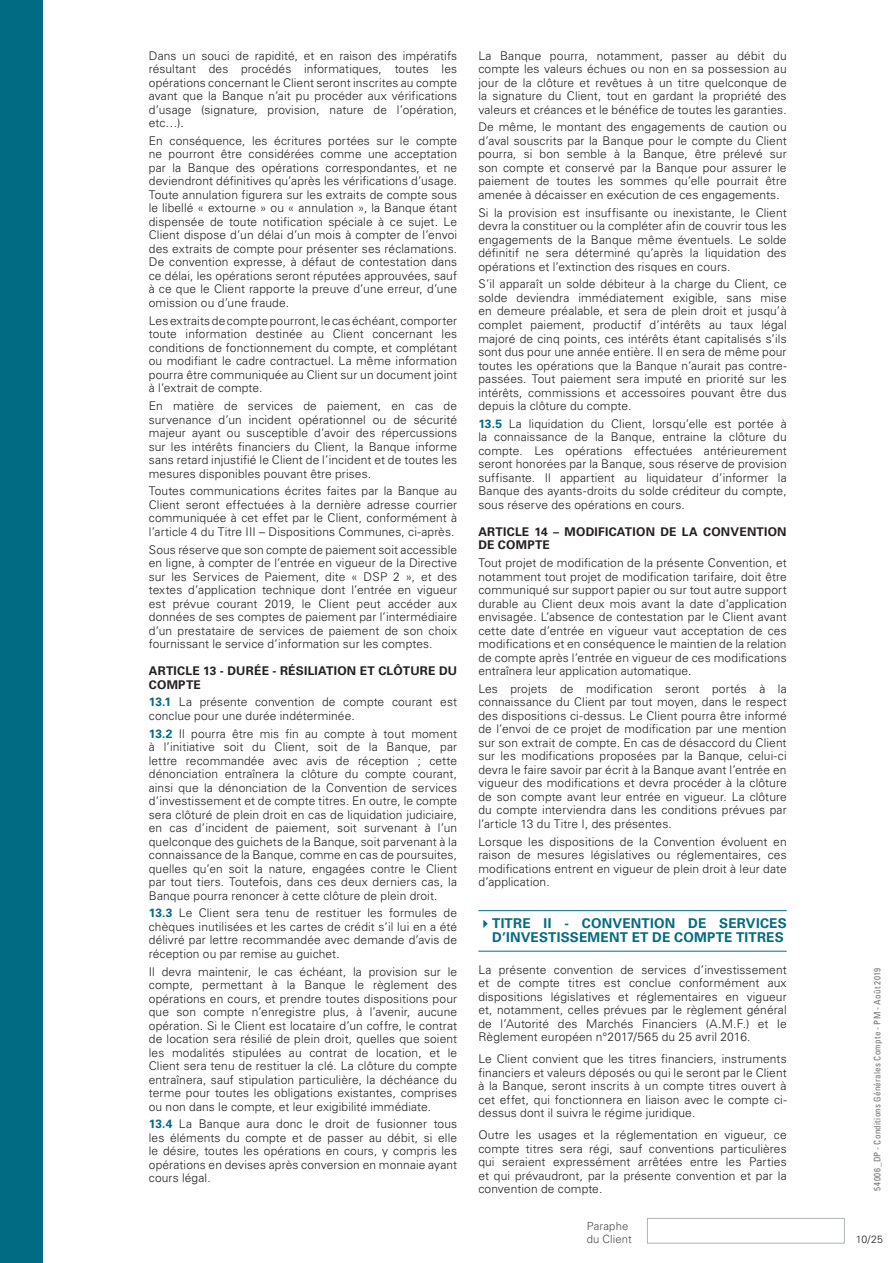
<style>
.page{position:relative;width:893px;height:1263px;background:#fff}
.page>*{position:absolute;margin:0;border:0;box-sizing:border-box;transform-origin:0 0}
.t1{font:700 13.5px/14.2px "Univers LT Std";letter-spacing:.015em;color:#006b83;text-align:right}
.t2{font:300 12px/13.5px "Univers LT Std";letter-spacing:.01em;color:#231f20;text-align:justify}
.t3{font:700 12px/13.5px "Univers LT Std";letter-spacing:.02em;color:#231f20}
.t4{font:300 11.25px/13.5px "Univers LT Std";letter-spacing:.01em;color:#4b4c4d}
.t5{font:300 10.5px "Univers LT Std";color:#231f20}
.t6{font:condensed 9px "Univers LT Std";letter-spacing:.03em;color:#717275}
.s1{font-weight:700;color:#006b83}
</style>
<div class="page">
<div style="left:0;top:0;width:43px;height:1263px;background:#006b83"></div>
<div style="left:647px;top:1218px;width:198px;height:25px;border:1px solid #afb4b9"></div>
<hr style="left:478px;top:910px;width:309px;height:1px;background:#006b83">
<hr style="left:478px;top:951px;width:309px;height:1px;background:#006b83">
<p class="t2" style="left:149px;top:49px;width:310px">Dans un souci de rapidité, et en raison des impératifs résultant des procédés informatiques, toutes les opérations concernant le Client seront inscrites au compte avant que la Banque n’ait pu procéder aux vérifications d’usage (signature, provision, nature de l’opération, etc…).</p>
<p class="t2" style="left:149px;top:134px;width:310px">En conséquence, les écritures portées sur le compte ne pourront être considérées comme une acceptation par la Banque des opérations correspondantes, et ne deviendront définitives qu’après les vérifications d’usage.<br>Toute annulation figurera sur les extraits de compte sous le libellé « extourne » ou « annulation », la Banque étant dispensée de toute notification spéciale à ce sujet. Le Client dispose d’un délai d’un mois à compter de l’envoi des extraits de compte pour présenter ses réclamations.<br>De convention expresse, à défaut de contestation dans ce délai, les opérations seront réputées approuvées, sauf à ce que le Client rapporte la preuve d’une erreur, d’une omission ou d’une fraude.</p>
<p class="t2" style="left:149px;top:314px;width:310px">Les extraits de compte pourront, le cas échéant, comporter toute information destinée au Client concernant les conditions de fonctionnement du compte, et complétant ou modifiant le cadre contractuel. La même information pourra être communiquée au Client sur un document joint à l’extrait de compte.</p>
<p class="t2" style="left:149px;top:399px;width:310px">En matière de services de paiement, en cas de survenance d’un incident opérationnel ou de sécurité majeur ayant ou susceptible d’avoir des répercussions sur les intérêts financiers du Client, la Banque informe sans retard injustifié le Client de l’incident et de toutes les mesures disponibles pouvant être prises.</p>
<p class="t2" style="left:149px;top:484px;width:310px">Toutes communications écrites faites par la Banque au Client seront effectuées à la dernière adresse courrier communiquée à cet effet par le Client, conformément à l’article 4 du Titre III – Dispositions Communes, ci-après.</p>
<p class="t2" style="left:149px;top:542px;width:310px">Sous réserve que son compte de paiement soit accessible en ligne, à compter de l’entrée en vigueur de la Directive sur les Services de Paiement, dite « DSP 2 », et des textes d’application technique dont l’entrée en vigueur est prévue courant 2019, le Client peut accéder aux données de ses comptes de paiement par l’intermédiaire d’un prestataire de services de paiement de son choix fournissant le service d’information sur les comptes.</p>
<p class="t3" style="left:149px;top:664px;width:310px">ARTICLE 13 - DURÉE - RÉSILIATION ET CLÔTURE DU<br>COMPTE</p>
<p class="t2" style="left:149px;top:695px;width:310px"><span class="s1">13.1</span> La présente convention de compte courant est conclue pour une durée indéterminée.</p>
<p class="t2" style="left:149px;top:726px;width:310px"><span class="s1">13.2</span> Il pourra être mis fin au compte à tout moment à l’initiative soit du Client, soit de la Banque, par lettre recommandée avec avis de réception ; cette dénonciation entraînera la clôture du compte courant, ainsi que la dénonciation de la Convention de services d’investissement et de compte titres. En outre, le compte sera clôturé de plein droit en cas de liquidation judiciaire, en cas d’incident de paiement, soit survenant à l’un quelconque des guichets de la Banque, soit parvenant à la connaissance de la Banque, comme en cas de poursuites, quelles qu’en soit la nature, engagées contre le Client par tout tiers. Toutefois, dans ces deux derniers cas, la Banque pourra renoncer à cette clôture de plein droit.</p>
<p class="t2" style="left:149px;top:906px;width:310px"><span class="s1">13.3</span> Le Client sera tenu de restituer les formules de chèques inutilisées et les cartes de crédit s’il lui en a été délivré par lettre recommandée avec demande d’avis de réception ou par remise au guichet.</p>
<p class="t2" style="left:149px;top:964px;width:310px">Il devra maintenir, le cas échéant, la provision sur le compte, permettant à la Banque le règlement des opérations en cours, et prendre toutes dispositions pour que son compte n’enregistre plus, à l’avenir, aucune opération. Si le Client est locataire d’un coffre, le contrat de location sera résilié de plein droit, quelles que soient les modalités stipulées au contrat de location, et le Client sera tenu de restituer la clé. La clôture du compte entraînera, sauf stipulation particulière, la déchéance du terme pour toutes les obligations existantes, comprises ou non dans le compte, et leur exigibilité immédiate.</p>
<p class="t2" style="left:149px;top:1117px;width:310px"><span class="s1">13.4</span> La Banque aura donc le droit de fusionner tous les éléments du compte et de passer au débit, si elle le désire, toutes les opérations en cours, y compris les opérations en devises après conversion en monnaie ayant cours légal.</p>
<p class="t2" style="left:478px;top:49px;width:310px">La Banque pourra, notamment, passer au débit du compte les valeurs échues ou non en sa possession au jour de la clôture et revêtues à un titre quelconque de la signature du Client, tout en gardant la propriété des valeurs et créances et le bénéfice de toutes les garanties.</p>
<p class="t2" style="left:478px;top:120px;width:310px">De même, le montant des engagements de caution ou d’aval souscrits par la Banque pour le compte du Client pourra, si bon semble à la Banque, être prélevé sur son compte et conservé par la Banque pour assurer le paiement de toutes les sommes qu’elle pourrait être amenée à décaisser en exécution de ces engagements.</p>
<p class="t2" style="left:478px;top:206px;width:310px">Si la provision est insuffisante ou inexistante, le Client devra la constituer ou la compléter afin de couvrir tous les engagements de la Banque même éventuels. Le solde définitif ne sera déterminé qu’après la liquidation des opérations et l’extinction des risques en cours.</p>
<p class="t2" style="left:478px;top:277px;width:310px">S’il apparaît un solde débiteur à la charge du Client, ce solde deviendra immédiatement exigible, sans mise en demeure préalable, et sera de plein droit et jusqu’à complet paiement, productif d’intérêts au taux légal majoré de cinq points, ces intérêts étant capitalisés s’ils sont dus pour une année entière. Il en sera de même pour toutes les opérations que la Banque n’aurait pas contre&shy;passées. Tout paiement sera imputé en priorité sur les intérêts, commissions et accessoires pouvant être dus depuis la clôture du compte.</p>
<p class="t2" style="left:478px;top:417px;width:310px"><span class="s1">13.5</span> La liquidation du Client, lorsqu’elle est portée à la connaissance de la Banque, entraine la clôture du compte. Les opérations effectuées antérieurement seront honorées par la Banque, sous réserve de provision suffisante. Il appartient au liquidateur d’informer la Banque des ayants-droits du solde créditeur du compte, sous réserve des opérations en cours.</p>
<p class="t3" style="left:478px;top:525px;width:310px">ARTICLE 14 – MODIFICATION DE LA CONVENTION<br>DE COMPTE</p>
<p class="t2" style="left:478px;top:556px;width:310px">Tout projet de modification de la présente Convention, et notamment tout projet de modification tarifaire, doit être communiqué sur support papier ou sur tout autre support durable au Client deux mois avant la date d’application envisagée. L’absence de contestation par le Client avant cette date d’entrée en vigueur vaut acceptation de ces modifications et en conséquence le maintien de la relation de compte après l’entrée en vigueur de ces modifications entraînera leur application automatique.</p>
<p class="t2" style="left:478px;top:682px;width:310px">Les projets de modification seront portés à la connaissance du Client par tout moyen, dans le respect des dispositions ci-dessus. Le Client pourra être informé de l’envoi de ce projet de modification par une mention sur son extrait de compte. En cas de désaccord du Client sur les modifications proposées par la Banque, celui-ci devra le faire savoir par écrit à la Banque avant l’entrée en vigueur des modifications et devra procéder à la clôture de son compte avant leur entrée en vigueur. La clôture du compte interviendra dans les conditions prévues par l’article 13 du Titre I, des présentes.</p>
<p class="t2" style="left:478px;top:834px;width:310px">Lorsque les dispositions de la Convention évoluent en raison de mesures législatives ou réglementaires, ces modifications entrent en vigueur de plein droit à leur date d’application.</p>
<p class="t1" style="left:478px;top:916px;width:310px">✔TITRE II - CONVENTION DE SERVICES<br>D’INVESTISSEMENT ET DE COMPTE TITRES</p>
<p class="t2" style="left:478px;top:962px;width:310px">La présente convention de services d’investissement et de compte titres est conclue conformément aux dispositions législatives et réglementaires en vigueur et, notamment, celles prévues par le règlement général de l’Autorité des Marchés Financiers (A.M.F.) et le Règlement européen n°2017/565 du 25 avril 2016.</p>
<p class="t2" style="left:478px;top:1052px;width:310px">Le Client convient que les titres financiers, instruments financiers et valeurs déposés ou qui le seront par le Client à la Banque, seront inscrits à un compte titres ouvert à cet effet, qui fonctionnera en liaison avec le compte ci&shy;dessus dont il suivra le régime juridique.</p>
<p class="t2" style="left:478px;top:1128px;width:310px">Outre les usages et la réglementation en vigueur, ce compte titres sera régi, sauf conventions particulières qui seraient expressément arrêtées entre les Parties et qui prévaudront, par la présente convention et par la convention de compte.</p>
<p class="t4" style="left:587px;top:1219px;width:46px">Paraphe du Client</p>
<p class="t6" style="left:871px;top:1191px;width:225px;rotate:-90deg">54006_DP - Conditions Générales Compte - PM - Août 2019</p>
<p class="t5" style="left:856px;top:1233px;width:29px">10/25</p>
</div>
